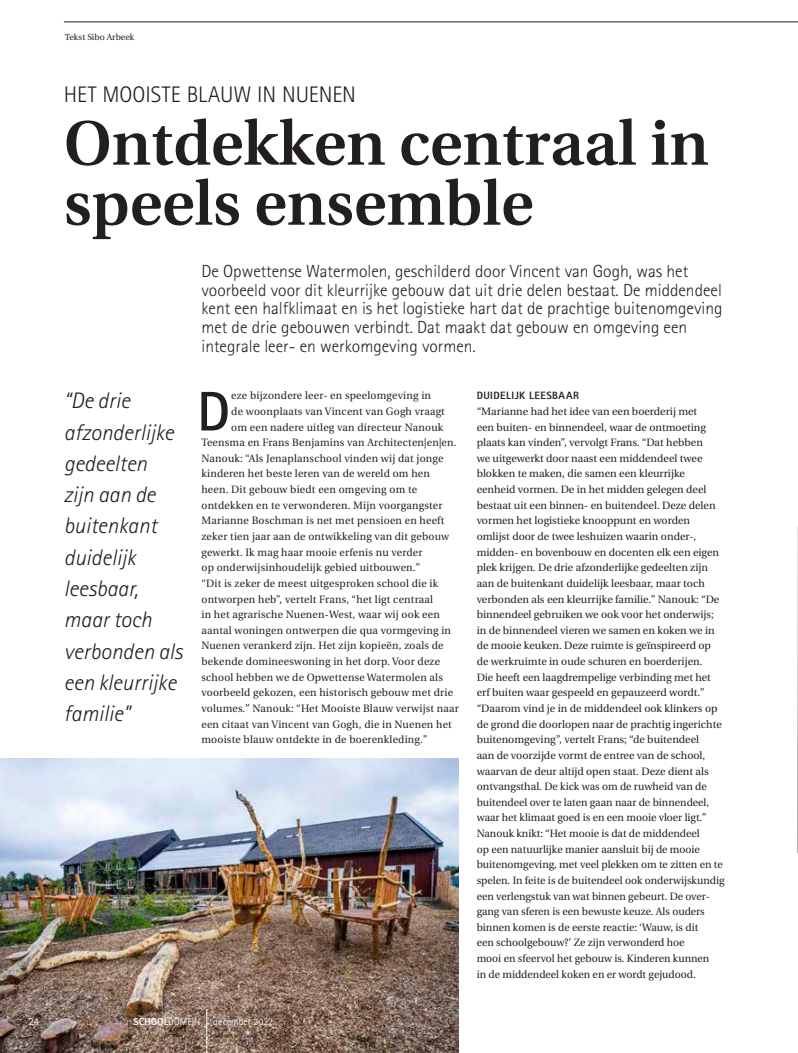
<style>
.page{position:relative;width:798px;height:1053px;background:#fff}
.page>*{position:absolute;margin:0;border:0;box-sizing:border-box;transform-origin:0 0}
.t1{font:600 62.5px/60px "Utopia";color:#231f20}
.t2{font:700 55.88px "Rotis Sans Serif";color:#231f20}
.t3{font:italic 300 22.5px/31.2px "Rotis Sans Serif";color:#231f20}
.t4{font:300 22.5px "Rotis Sans Serif";letter-spacing:-.005em;color:#231f20}
.t5{font:300 17.5px/18.8px "Rotis Sans Serif";color:#231f20}
.t6{font:10.62px/15.6px "Utopia";color:#231f20}
.t7{font:10.62px "Utopia";letter-spacing:.02em;color:#231f20}
.t8{font:800 10.62px "Rotis Sans Serif";letter-spacing:.04em;color:#231f20}
.t9{font:10.62px "Rotis Sans Serif";color:#fff}
.t10{font:800 10px "Rotis Sans Serif";color:#fff}
.t11{font:300 10px "Rotis Sans Serif";letter-spacing:.01em;color:#fff}
.t12{font:8.75px "Utopia";color:#231f20}
.s1{font-weight:300}
</style>
<div class="page">
<img style="left:0;top:758px;width:459px;height:294px">
<hr style="left:206px;top:1008px;width:1px;height:44px;background:#fff">
<svg style="left:797px;top:526px;width:1px;height:327px"></svg>
<hr style="left:64px;top:22px;width:733px;height:1px;background:#231f20">
<p class="t12" style="left:65px;top:33px;width:71px">Tekst Sibo Arbeek</p>
<h3 class="t4" style="left:64px;top:82px;width:293px">HET MOOISTE BLAUW IN NUENEN</h3>
<h1 class="t1" style="left:64px;top:114px;width:646px">Ontdekken centraal in speels ensemble</h1>
<h3 class="t3" style="left:64px;top:385px;width:120px">“De drie afzonderlijke gedeelten zijn aan de buitenkant duidelijk leesbaar, maar toch verbonden als een kleurrijke familie”</h3>
<p class="t5" style="left:201px;top:261px;width:522px">De Opwettense Watermolen, geschilderd door Vincent van Gogh, was het voorbeeld voor dit kleurrijke gebouw dat uit drie delen bestaat. De middendeel kent een halfklimaat en is het logistieke hart dat de prachtige buitenomgeving met de drie gebouwen verbindt. Dat maakt dat gebouw en omgeving een integrale leer- en werkomgeving vormen.</p>
<h2 class="t2" style="left:197px;top:376px;width:35px">D</h2>
<p class="t7" style="left:231px;top:390px;width:201px">eze bijzondere leer- en speelomgeving in</p>
<p class="t7" style="left:231px;top:405px;width:215px">de woonplaats van Vincent van Gogh vraagt</p>
<p class="t7" style="left:231px;top:421px;width:213px">om een nadere uitleg van directeur Nanouk</p>
<p class="t7" style="left:201px;top:436px;width:256px">Teensma en Frans Benjamins van Architecten|en|en.</p>
<p class="t7" style="left:201px;top:452px;width:243px">Nanouk: “Als Jenaplanschool vinden wij dat jonge</p>
<p class="t7" style="left:201px;top:468px;width:230px">kinderen het beste leren van de wereld om hen</p>
<p class="t7" style="left:201px;top:483px;width:217px">heen. Dit gebouw biedt een omgeving om te</p>
<p class="t7" style="left:201px;top:499px;width:242px">ontdekken en te verwonderen. Mijn voorgangster</p>
<p class="t7" style="left:201px;top:515px;width:244px">Marianne Boschman is net met pensioen en heeft</p>
<p class="t7" style="left:201px;top:530px;width:249px">zeker tien jaar aan de ontwikkeling van dit gebouw</p>
<p class="t7" style="left:201px;top:546px;width:222px">gewerkt. Ik mag haar mooie erfenis nu verder</p>
<p class="t7" style="left:201px;top:561px;width:220px">op onderwijsinhoudelijk gebied uitbouwen.”</p>
<p class="t7" style="left:201px;top:577px;width:238px">“Dit is zeker de meest uitgesproken school die ik</p>
<p class="t7" style="left:201px;top:593px;width:233px">ontworpen heb”, vertelt Frans, “het ligt centraal</p>
<p class="t7" style="left:201px;top:608px;width:240px">in het agrarische Nuenen-West, waar wij ook een</p>
<p class="t7" style="left:201px;top:624px;width:251px">aantal woningen ontwerpen die qua vormgeving in</p>
<p class="t7" style="left:201px;top:640px;width:243px">Nuenen verankerd zijn. Het zijn kopieën, zoals de</p>
<p class="t7" style="left:201px;top:655px;width:240px">bekende domineeswoning in het dorp. Voor deze</p>
<p class="t7" style="left:201px;top:671px;width:243px">school hebben we de Opwettense Watermolen als</p>
<p class="t7" style="left:201px;top:686px;width:253px">voorbeeld gekozen, een historisch gebouw met drie</p>
<p class="t7" style="left:201px;top:702px;width:259px">volumes.” Nanouk: “Het Mooiste Blauw verwijst naar</p>
<p class="t7" style="left:201px;top:718px;width:252px">een citaat van Vincent van Gogh, die in Nuenen het</p>
<p class="t7" style="left:201px;top:733px;width:227px">mooiste blauw ontdekte in de boerenkleding.”</p>
<p class="t8" style="left:476px;top:389px;width:104px">DUIDELIJK LEESBAAR</p>
<p class="t6" style="left:476px;top:403px;width:249px">“Marianne had het idee van een boerderij met<br>een buiten- en binnendeel, waar de ontmoeting plaats kan vinden”, vervolgt Frans. “Dat hebben<br>we uitgewerkt door naast een middendeel twee blokken te maken, die samen een kleurrijke eenheid vormen. De in het midden gelegen deel bestaat uit een binnen- en buitendeel. Deze delen vormen het logistieke knooppunt en worden omlijst door de twee leshuizen waarin onder-, midden- en bovenbouw en docenten elk een eigen plek krijgen. De drie afzonderlijke gedeelten zijn aan de buitenkant duidelijk leesbaar, maar toch verbonden als een kleurrijke familie.” Nanouk: “De binnendeel gebruiken we ook voor het onderwijs; in de binnendeel vieren we samen en koken we in de mooie keuken. Deze ruimte is geïnspireerd op de werkruimte in oude schuren en boerderijen.<br>Die heeft een laagdrempelige verbinding met het erf buiten waar gespeeld en gepauzeerd wordt.” “Daarom vind je in de middendeel ook klinkers op de grond die doorlopen naar de prachtig ingerichte buitenomgeving”, vertelt Frans; “de buitendeel<br>aan de voorzijde vormt de entree van de school, waarvan de deur altijd open staat. Deze dient als ontvangsthal. De kick was om de ruwheid van de buitendeel over te laten gaan naar de binnendeel, waar het klimaat goed is en een mooie vloer ligt.” Nanouk knikt: “Het mooie is dat de middendeel<br>op een natuurlijke manier aansluit bij de mooie buitenomgeving, met veel plekken om te zitten en te spelen. In feite is de buitendeel ook onderwijskundig een verlengstuk van wat binnen gebeurt. De over&shy;gang van sferen is een bewuste keuze. Als ouders binnen komen is de eerste reactie: ‘Wauw, is dit<br>een schoolgebouw?’ Ze zijn verwonderd hoe<br>mooi en sfeervol het gebouw is. Kinderen kunnen<br>in de middendeel koken en er wordt gejudood.</p>
<p class="t9" style="left:28px;top:1014px;width:12px">24</p>
<p class="t10" style="left:134px;top:1014px;width:68px">SCHOOL<span class="s1">DOMEIN</span></p>
<p class="t11" style="left:213px;top:1015px;width:61px">december 2022</p>
</div>
